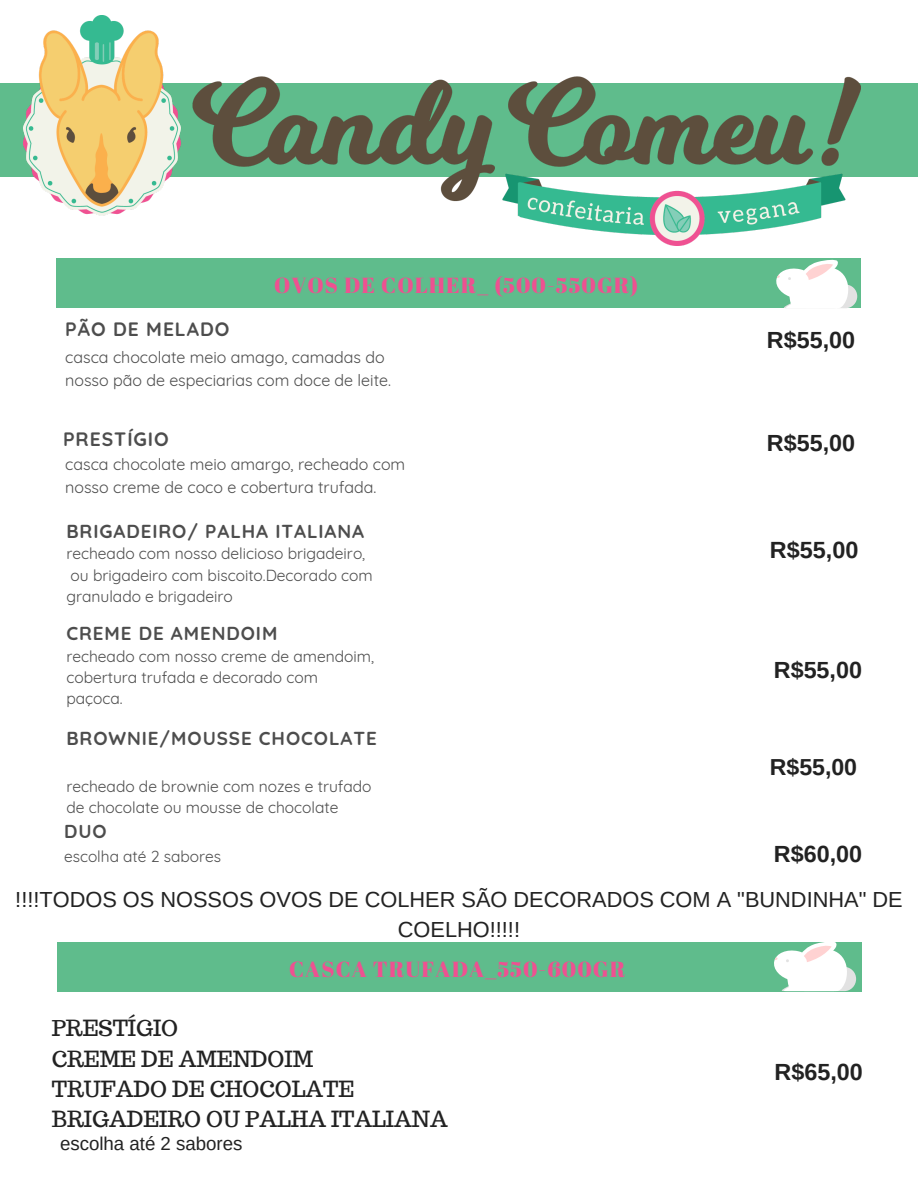
<style>
.page{position:relative;width:918px;height:1188px;background:#fff}
.page>*{position:absolute;margin:0;border:0;box-sizing:border-box;transform-origin:0 0}
.t1{font:700 23.4px "Arimo";color:#222}
.t2{font:700 23.1px "Arimo";color:#222}
.t3{font:21.75px/30.3px "Arimo";color:#222;text-align:center}
.t4{font:21.75px/30.3px "Trocchi";color:#222}
.t5{font:21.75px "Abril Fatface";letter-spacing:.05em;color:#ee5191}
.t6{font:700 19.35px "Quicksand";letter-spacing:.05em;color:#4d4d4d}
.t7{font:700 18.75px "Quicksand";letter-spacing:.05em;color:#4d4d4d}
.t8{font:18.75px "Arimo";color:#222}
.t9{font:16.05px/22.5px "Quicksand";color:#4d4d4d}
.t10{font:15.6px/21.3px "Quicksand";color:#4d4d4d}
</style>
<div class="page">
<div style="left:56px;top:259px;width:805px;height:49px;background:#5fbc8c"></div>
<div style="left:57px;top:943px;width:805px;height:49px;background:#5fbc8c"></div>
<div style="left:0;top:83px;width:918px;height:94px;background:#5fbc8c"></div>
<img style="left:24px;top:16px;width:837px;height:229px">
<svg style="left:776px;top:260px;width:81px;height:48px"></svg>
<svg style="left:774px;top:942px;width:82px;height:49px"></svg>
<h3 class="t5" style="left:274px;top:269px;width:366px">OVOS DE COLHER_ (500-550GR)</h3>
<p class="t6" style="left:65px;top:317px;width:166px">PÃO DE MELADO</p>
<p class="t9" style="left:65px;top:346px;width:327px">casca chocolate meio amago, camadas do nosso pão de especiarias com doce de leite.</p>
<p class="t6" style="left:63px;top:426px;width:107px">PRESTÍGIO</p>
<p class="t9" style="left:65px;top:453px;width:342px">casca chocolate meio amargo, recheado com nosso creme de coco e cobertura trufada.</p>
<p class="t7" style="left:66px;top:519px;width:299px">BRIGADEIRO/ PALHA ITALIANA</p>
<p class="t10" style="left:66px;top:543px;width:308px">recheado com nosso delicioso brigadeiro, ou brigadeiro com biscoito.Decorado com granulado e brigadeiro</p>
<p class="t7" style="left:66px;top:621px;width:213px">CREME DE AMENDOIM</p>
<p class="t10" style="left:66px;top:645px;width:309px">recheado com nosso creme de amendoim, cobertura trufada e decorado com paçoca.</p>
<p class="t7" style="left:66px;top:726px;width:312px">BROWNIE/MOUSSE CHOCOLATE</p>
<p class="t10" style="left:66px;top:776px;width:307px">recheado de brownie com nozes e trufado de chocolate ou mousse de chocolate</p>
<p class="t7" style="left:64px;top:819px;width:44px">DUO</p>
<p class="t10" style="left:64px;top:845px;width:158px">escolha até 2 sabores</p>
<h1 class="t1" style="left:767px;top:326px;width:90px">R$55,00</h1>
<h1 class="t1" style="left:767px;top:430px;width:90px">R$55,00</h1>
<h1 class="t1" style="left:770px;top:537px;width:90px">R$55,00</h1>
<h1 class="t1" style="left:774px;top:657px;width:90px">R$55,00</h1>
<h2 class="t2" style="left:770px;top:754px;width:89px">R$55,00</h2>
<h1 class="t1" style="left:774px;top:841px;width:90px">R$60,00</h1>
<h3 class="t3" style="left:15px;top:884px;width:889px">!!!!TODOS OS NOSSOS OVOS DE COLHER SÃO DECORADOS COM A "BUNDINHA" DE<br>COELHO!!!!!</h3>
<h3 class="t5" style="left:289px;top:953px;width:338px">CASCA TRUFADA_550-600GR</h3>
<h3 class="t4" style="left:52px;top:1013px;width:397px">PRESTÍGIO<br>CREME DE AMENDOIM<br>TRUFADO DE CHOCOLATE<br>BRIGADEIRO OU PALHA ITALIANA</h3>
<p class="t8" style="left:60px;top:1133px;width:184px">escolha até 2 sabores</p>
<h1 class="t1" style="left:775px;top:1059px;width:90px">R$65,00</h1>
</div>
